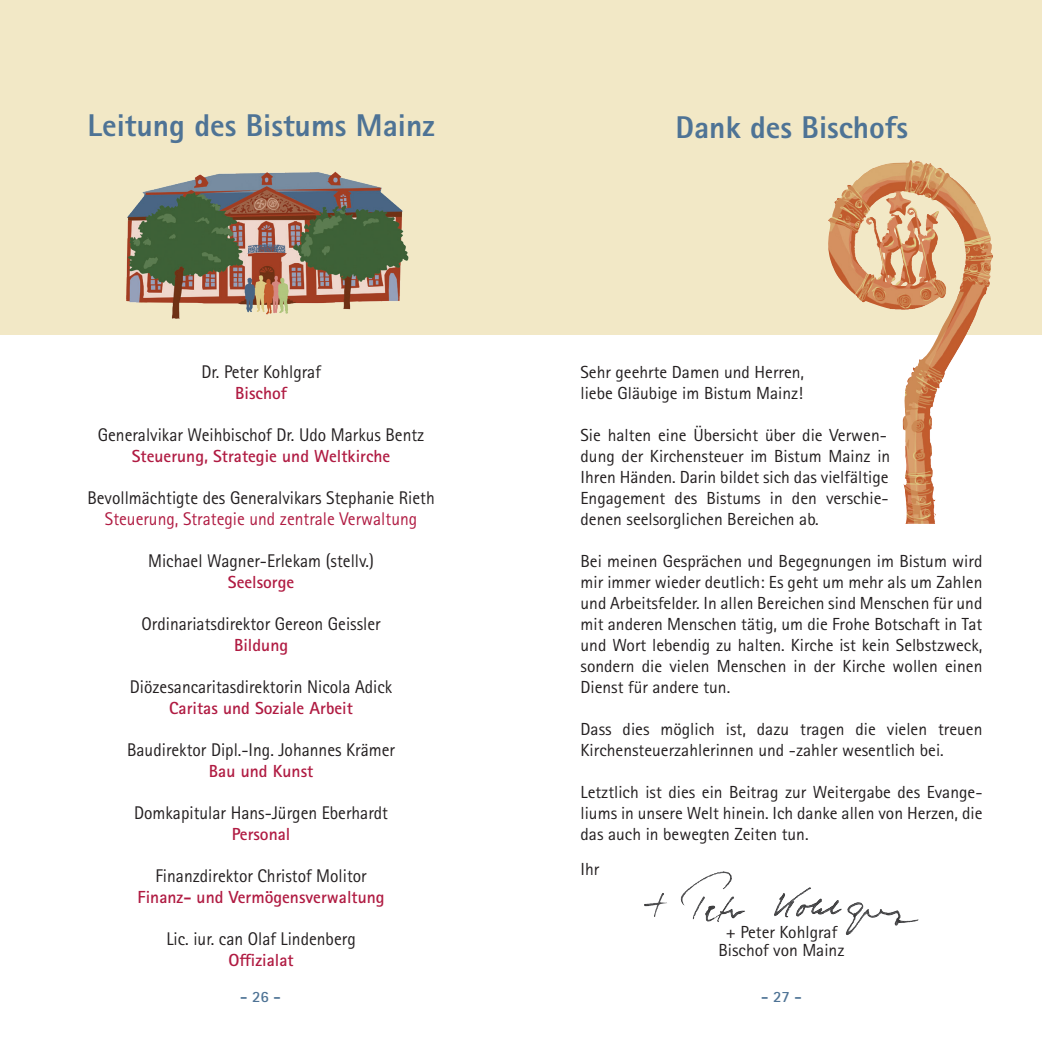
<style>
.page{position:relative;width:1042px;height:1042px;background:#fff}
.page>*{position:absolute;margin:0;border:0;box-sizing:border-box;transform-origin:0 0}
.t1{font:800 31.5px "Rotis Sans Serif Pro";color:#4e7395}
.t2{font:18.38px "Rotis Sans Serif Pro";color:#231f20;scale:.95 1}
.t3{font:18.38px "Rotis Sans Serif Pro";color:#b01b42;scale:.95 1}
.t4{font:17.5px/21px "Rotis Sans Serif Pro";color:#231f20}
.t5{font:700 17.5px "Rotis Sans Serif Pro";color:#b01b42}
.t6{font:700 15.75px "Rotis Sans Serif Pro";color:#4e7395}
</style>
<div class="page">
<div style="left:0;top:0;width:1042px;height:335px;background:#f2e8c6"></div>
<img style="left:681px;top:871px;width:42px;height:35px">
<img style="left:126px;top:171px;width:283px;height:148px">
<img style="left:828px;top:160px;width:165px;height:364px">
<h1 class="t1" style="left:88px;top:105px;width:349px">Leitung des Bistums Mainz</h1>
<p class="t2" style="left:201px;top:361px;width:127px">Dr. Peter Kohlgraf</p>
<p class="t5" style="left:235px;top:382px;width:53px">Bischof</p>
<p class="t2" style="left:98px;top:424px;width:345px">Generalvikar Weihbischof Dr. Udo Markus Bentz</p>
<p class="t5" style="left:132px;top:445px;width:260px">Steuerung, Strategie und Weltkirche</p>
<p class="t2" style="left:87px;top:487px;width:367px">Bevollmächtigte des Generalvikars Stephanie Rieth</p>
<p class="t3" style="left:105px;top:508px;width:330px">Steuerung, Strategie und zentrale Verwaltung</p>
<p class="t2" style="left:148px;top:550px;width:239px">Michael Wagner-Erlekam (stellv.)</p>
<p class="t5" style="left:228px;top:571px;width:68px">Seelsorge</p>
<p class="t2" style="left:141px;top:613px;width:253px">Ordinariatsdirektor Gereon Geissler</p>
<p class="t5" style="left:234px;top:634px;width:56px">Bildung</p>
<p class="t2" style="left:130px;top:676px;width:278px">Diözesancaritasdirektorin Nicola Adick</p>
<p class="t5" style="left:169px;top:697px;width:185px">Caritas und Soziale Arbeit</p>
<p class="t2" style="left:127px;top:739px;width:284px">Baudirektor Dipl.-Ing. Johannes Krämer</p>
<p class="t5" style="left:209px;top:760px;width:106px">Bau und Kunst</p>
<p class="t2" style="left:134px;top:802px;width:269px">Domkapitular Hans-Jürgen Eberhardt</p>
<p class="t5" style="left:232px;top:823px;width:60px">Personal</p>
<p class="t2" style="left:155px;top:865px;width:224px">Finanzdirektor Christof Molitor</p>
<p class="t5" style="left:138px;top:886px;width:248px">Finanz- und Vermögensverwaltung</p>
<p class="t2" style="left:166px;top:928px;width:201px">Lic. iur. can Olaf Lindenberg</p>
<p class="t5" style="left:229px;top:949px;width:67px">Offizialat</p>
<h1 class="t1" style="left:675px;top:107px;width:234px">Dank des Bischofs</h1>
<p class="t4" style="left:580px;top:362px;width:225px">Sehr geehrte Damen und Herren, liebe Gläubige im Bistum Mainz!</p>
<p class="t4" style="left:580px;top:425px;width:311px">Sie halten eine Übersicht über die Verwen&shy;dung der Kirchensteuer im Bistum Mainz in Ihren Händen. Darin bildet sich das vielfältige Engagement des Bistums in den verschie&shy;denen seelsorglichen Bereichen ab.</p>
<p class="t4" style="left:580px;top:551px;width:403px;text-align:justify">Bei meinen Gesprächen und Begegnungen im Bistum wird mir immer wieder deutlich: Es geht um mehr als um Zahlen und Arbeitsfelder. In allen Bereichen sind Menschen für und mit anderen Menschen tätig, um die Frohe Botschaft in Tat und Wort lebendig zu halten. Kirche ist kein Selbstzweck, sondern die vielen Menschen in der Kirche wollen einen Dienst für andere tun.</p>
<p class="t4" style="left:580px;top:719px;width:403px">Dass dies möglich ist, dazu tragen die vielen treuen<br>Kirchensteuerzahlerinnen und -zahler wesentlich bei.</p>
<p class="t4" style="left:580px;top:782px;width:403px;text-align:justify">Letztlich ist dies ein Beitrag zur Weitergabe des Evange&shy;liums in unsere Welt hinein. Ich danke allen von Herzen, die das auch in bewegten Zeiten tun.</p>
<p class="t4" style="left:580px;top:859px;width:20px">Ihr</p>
<p class="t4" style="left:718px;top:923px;width:128px;line-height:17.5px;text-align:center">+ Peter Kohlgraf<br>Bischof von Mainz</p>
<p class="t6" style="left:240px;top:987px;width:42px">- 26 -</p>
<p class="t6" style="left:761px;top:987px;width:42px">- 27 -</p>
</div>
